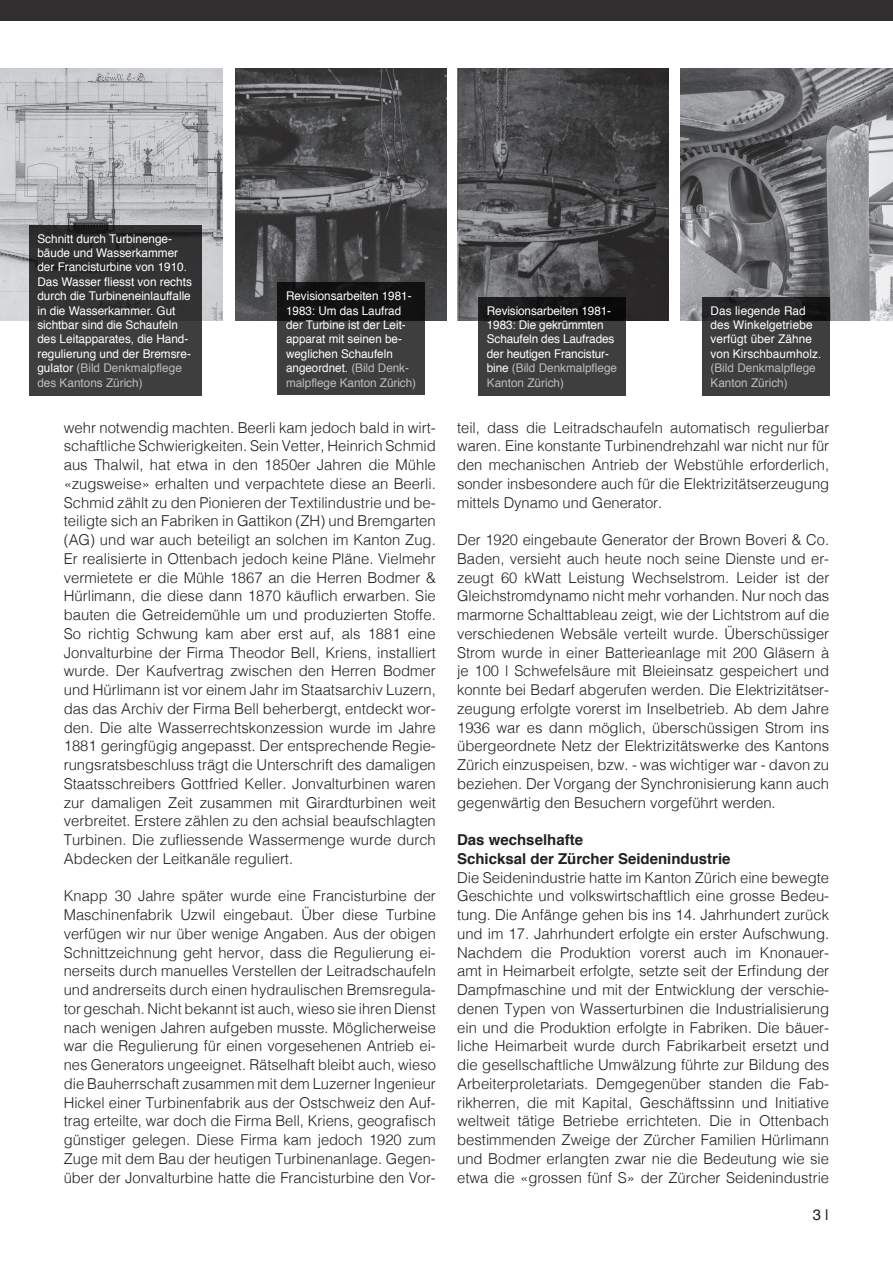
<style>
.page{position:relative;width:893px;height:1263px;background:#fff}
.page>*{position:absolute;margin:0;border:0;box-sizing:border-box;transform-origin:0 0}
.t1{font:300 15px/18.8px "Helvetica";color:#231f20;text-align:justify}
.t2{font:700 15px/18.8px "Helvetica";color:#231f20}
.t3{font:15px "Helvetica";color:#231f20}
.t4{font:12px/14.4px "Helvetica";color:#fff}
.t5{font:12px/14.4px "Helvetica";color:#bcbdc0}
.s1{color:#bcbdc0}
</style>
<div class="page">
<div style="left:0;top:0;width:893px;height:21px;background:#312f30"></div>
<img style="left:236px;top:68px;width:210px;height:252px">
<img style="left:0;top:68px;width:223px;height:252px">
<img style="left:681px;top:68px;width:212px;height:252px">
<img style="left:457px;top:68px;width:211px;height:252px">
<svg style="left:278px;top:283px;width:147px;height:112px;background:#2e2f2f"></svg>
<svg style="left:478px;top:297px;width:148px;height:98px;background:#333334"></svg>
<svg style="left:702px;top:297px;width:128px;height:98px;background:#373738"></svg>
<div style="left:29px;top:225px;width:173px;height:170px;background:#333435"></div>
<p class="t4" style="left:37px;top:232px;width:156px">Schnitt durch Turbinenge&shy;bäude und Wasserkammer der Francisturbine von 1910.<br>Das Wasser fliesst von rechts durch die Turbineneinlauffalle in die Wasserkammer. Gut sichtbar sind die Schaufeln des Leitapparates, die Hand&shy;regulierung und der Bremsre&shy;gulator <span class="s1">(Bild Denkmalpflege des Kantons Zürich)</span></p>
<p class="t4" style="left:286px;top:290px;width:132px">Revisionsarbeiten 1981-<br>1983: Um das Laufrad der Turbine ist der Leit&shy;apparat mit seinen be&shy;weglichen Schaufeln angeordnet. <span class="s1">(Bild Denk&shy;malpflege Kanton Zürich)</span></p>
<p class="t1" style="left:64px;top:419px;width:374px">wehr notwendig machten. Beerli kam jedoch bald in wirt&shy;schaftliche Schwierigkeiten. Sein Vetter, Heinrich Schmid aus Thalwil, hat etwa in den 1850er Jahren die Mühle «zugsweise» erhalten und verpachtete diese an Beerli.<br>Schmid zählt zu den Pionieren der Textilindustrie und be&shy;teiligte sich an Fabriken in Gattikon (ZH) und Bremgarten (AG) und war auch beteiligt an solchen im Kanton Zug.<br>Er realisierte in Ottenbach jedoch keine Pläne. Vielmehr vermietete er die Mühle 1867 an die Herren Bodmer &amp; Hürlimann, die diese dann 1870 käuflich erwarben. Sie bauten die Getreidemühle um und produzierten Stoffe.<br>So richtig Schwung kam aber erst auf, als 1881 eine Jonvalturbine der Firma Theodor Bell, Kriens, installiert wurde. Der Kaufvertrag zwischen den Herren Bodmer und Hürlimann ist vor einem Jahr im Staatsarchiv Luzern, das das Archiv der Firma Bell beherbergt, entdeckt wor&shy;den. Die alte Wasserrechtskonzession wurde im Jahre 1881 geringfügig angepasst. Der entsprechende Regie&shy;rungsratsbeschluss trägt die Unterschrift des damaligen Staatsschreibers Gottfried Keller. Jonvalturbinen waren zur damaligen Zeit zusammen mit Girardturbinen weit verbreitet. Erstere zählen zu den achsial beaufschlagten Turbinen. Die zufliessende Wassermenge wurde durch Abdecken der Leitkanäle reguliert.</p>
<p class="t1" style="left:64px;top:888px;width:374px">Knapp 30 Jahre später wurde eine Francisturbine der Maschinenfabrik Uzwil eingebaut. Über diese Turbine verfügen wir nur über wenige Angaben. Aus der obigen Schnittzeichnung geht hervor, dass die Regulierung ei&shy;nerseits durch manuelles Verstellen der Leitradschaufeln und andrerseits durch einen hydraulischen Bremsregula&shy;tor geschah. Nicht bekannt ist auch, wieso sie ihren Dienst nach wenigen Jahren aufgeben musste. Möglicherweise war die Regulierung für einen vorgesehenen Antrieb ei&shy;nes Generators ungeeignet. Rätselhaft bleibt auch, wieso die Bauherrschaft zusammen mit dem Luzerner Ingenieur Hickel einer Turbinenfabrik aus der Ostschweiz den Auf&shy;trag erteilte, war doch die Firma Bell, Kriens, geografisch günstiger gelegen. Diese Firma kam jedoch 1920 zum Zuge mit dem Bau der heutigen Turbinenanlage. Gegen&shy;über der Jonvalturbine hatte die Francisturbine den Vor-</p>
<p class="t4" style="left:487px;top:304px;width:132px">Revisionsarbeiten 1981-<br>1983: Die gekrümmten<br>Schaufeln des Laufrades der heutigen Francistur&shy;bine <span class="s1">(Bild Denkmalpflege<br>Kanton Zürich)</span></p>
<p class="t4" style="left:711px;top:304px;width:112px">Das liegende Rad des Winkelgetriebe verfügt über Zähne von Kirschbaumholz.</p>
<p class="t5" style="left:711px;top:362px;width:107px">(Bild Denkmalpflege<br>Kanton Zürich)</p>
<p class="t1" style="left:457px;top:419px;width:374px">teil, dass die Leitradschaufeln automatisch regulierbar waren. Eine konstante Turbinendrehzahl war nicht nur für den mechanischen Antrieb der Webstühle erforderlich, sonder insbesondere auch für die Elektrizitätserzeugung mittels Dynamo und Generator.</p>
<p class="t1" style="left:457px;top:532px;width:374px">Der 1920 eingebaute Generator der Brown Boveri &amp; Co.<br>Baden, versieht auch heute noch seine Dienste und er&shy;zeugt 60 kWatt Leistung Wechselstrom. Leider ist der Gleichstromdynamo nicht mehr vorhanden. Nur noch das marmorne Schalttableau zeigt, wie der Lichtstrom auf die verschiedenen Websäle verteilt wurde. Überschüssiger Strom wurde in einer Batterieanlage mit 200 Gläsern à je 100 l Schwefelsäure mit Bleieinsatz gespeichert und konnte bei Bedarf abgerufen werden. Die Elektrizitätser&shy;zeugung erfolgte vorerst im Inselbetrieb. Ab dem Jahre 1936 war es dann möglich, überschüssigen Strom ins übergeordnete Netz der Elektrizitätswerke des Kantons Zürich einzuspeisen, bzw. - was wichtiger war - davon zu beziehen. Der Vorgang der Synchronisierung kann auch gegenwärtig den Besuchern vorgeführt werden.</p>
<p class="t2" style="left:457px;top:832px;width:275px">Das wechselhafte<br>Schicksal der Zürcher Seidenindustrie</p>
<p class="t1" style="left:457px;top:869px;width:374px">Die Seidenindustrie hatte im Kanton Zürich eine bewegte Geschichte und volkswirtschaftlich eine grosse Bedeu&shy;tung. Die Anfänge gehen bis ins 14. Jahrhundert zurück und im 17. Jahrhundert erfolgte ein erster Aufschwung.<br>Nachdem die Produktion vorerst auch im Knonauer&shy;amt in Heimarbeit erfolgte, setzte seit der Erfindung der Dampfmaschine und mit der Entwicklung der verschie&shy;denen Typen von Wasserturbinen die Industrialisierung ein und die Produktion erfolgte in Fabriken. Die bäuer&shy;liche Heimarbeit wurde durch Fabrikarbeit ersetzt und die gesellschaftliche Umwälzung führte zur Bildung des Arbeiterproletariats. Demgegenüber standen die Fab&shy;rikherren, die mit Kapital, Geschäftssinn und Initiative weltweit tätige Betriebe errichteten. Die in Ottenbach bestimmenden Zweige der Zürcher Familien Hürlimann und Bodmer erlangten zwar nie die Bedeutung wie sie etwa die «grossen fünf S» der Zürcher Seidenindustrie</p>
<p class="t3" style="left:813px;top:1209px;width:18px">3 |</p>
</div>
